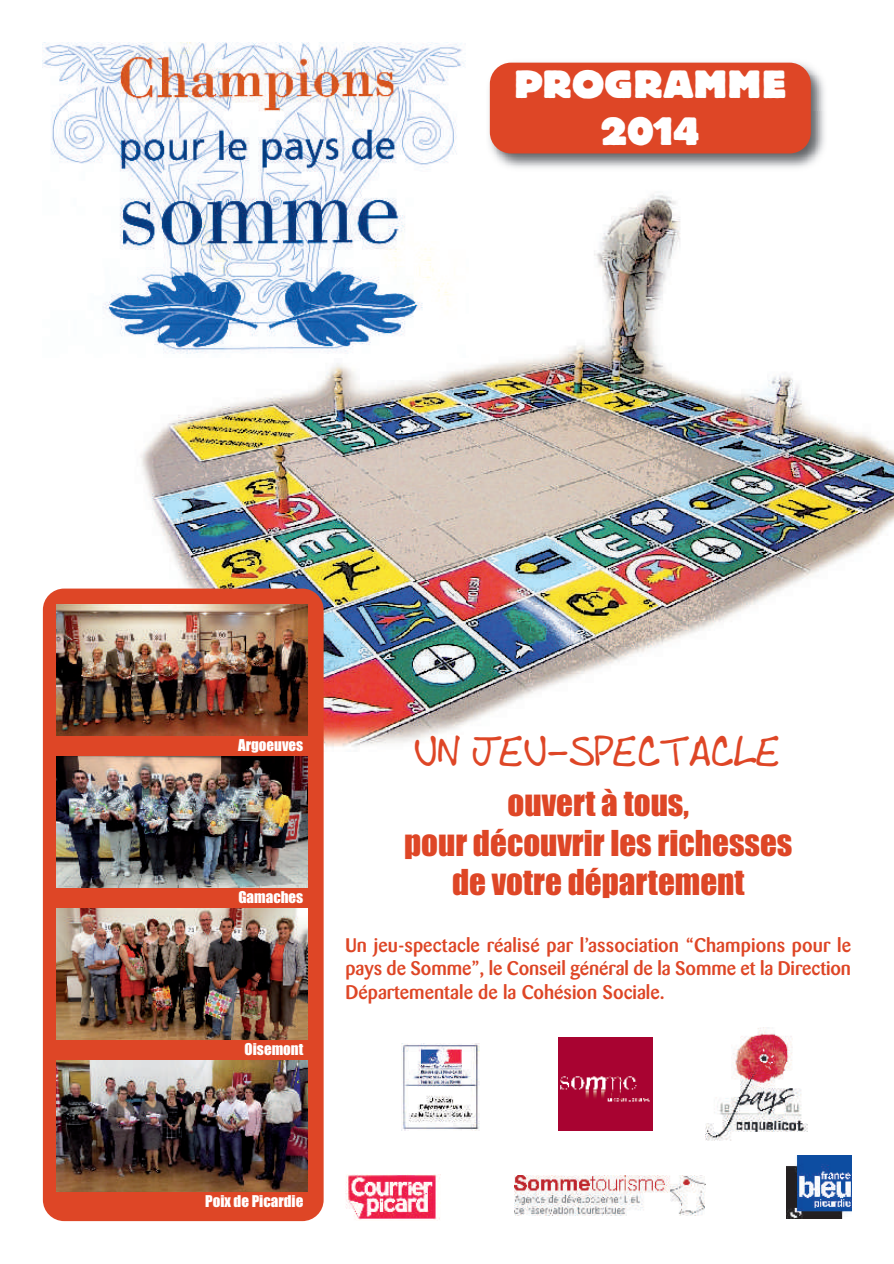
<style>
.page{position:relative;width:894px;height:1264px;background:#fff}
.page>*{position:absolute;margin:0;border:0;box-sizing:border-box;transform-origin:0 0}
.t1{font:42px "Andrew Script";color:#de4626}
.t2{font:800 39px/46.8px "Block BE";letter-spacing:.02em;color:#fff;text-align:center}
.t3{font:33px/39.6px "Impact";color:#de4626;text-align:center}
.t4{font:500 19.5px/23.4px "Barmeno";color:#de4626;text-align:justify}
.t5{font:15px "Impact";color:#fff}
</style>
<div class="page">
<img style="left:42px;top:42px;width:852px;height:1180px">
<h2 class="t2" style="left:515px;top:61px;width:273px">PROGRAMME<br>2014</h2>
<p class="t5" style="left:238px;top:737px;width:67px">Argoeuves</p>
<p class="t5" style="left:238px;top:889px;width:66px">Gamaches</p>
<p class="t5" style="left:245px;top:1041px;width:60px">Oisemont</p>
<h1 class="t1" style="left:415px;top:727px;width:367px">UN JEU-SPECTACLE</h1>
<h3 class="t3" style="left:404px;top:785px;width:390px">ouvert à tous,<br>pour découvrir les richesses de votre département</h3>
<p class="t4" style="left:345px;top:935px;width:507px">Un jeu-spectacle réalisé par l’association “Champions pour le pays de Somme”, le Conseil général de la Somme et la Direction Départementale de la Cohésion Sociale.</p>
<p class="t5" style="left:205px;top:1193px;width:100px">Poix de Picardie</p>
</div>
